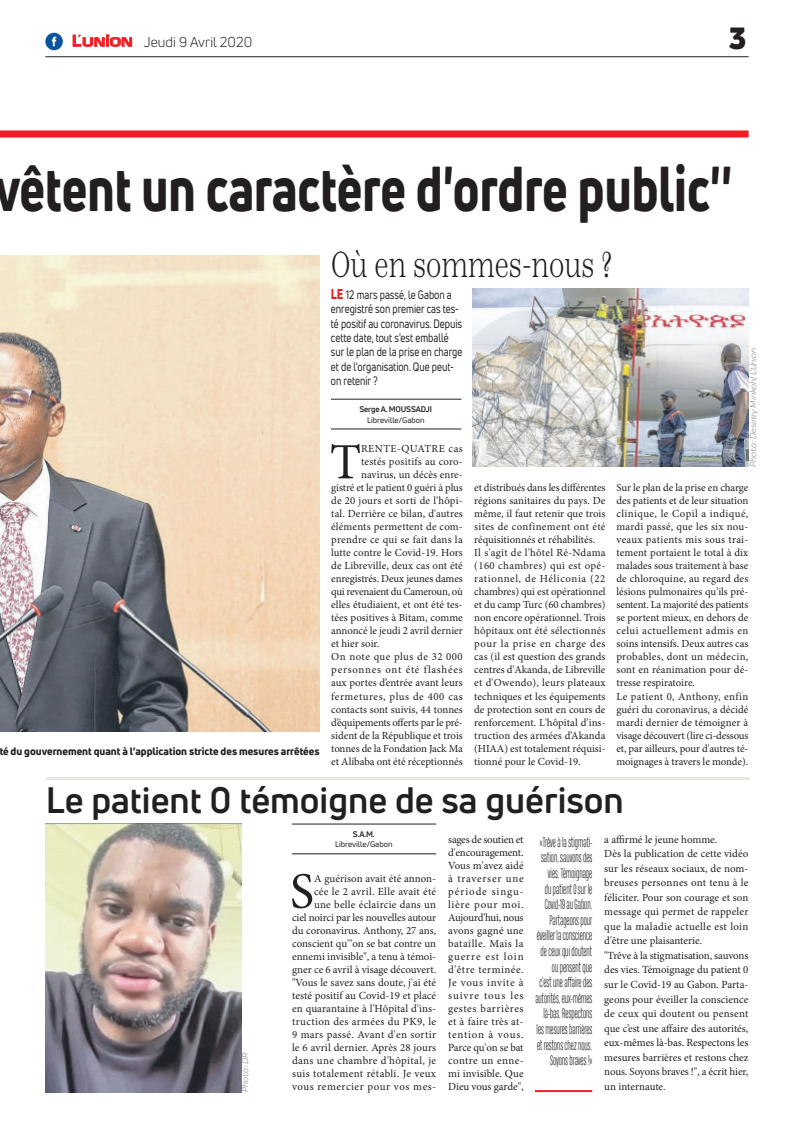
<style>
.page{position:relative;width:794px;height:1129px;background:#fff}
.page>*{position:absolute;margin:0;border:0;box-sizing:border-box;transform-origin:0 0}
.t1{font:800 62px "Uni Neue";color:#231f20;scale:.78 1}
.t2{font:50.9px "Minion Pro";color:#231f20}
.t3{font:50.8px "Minion Pro";color:#231f20}
.t4{font:700 36px "Uni Neue";color:#231f20}
.t5{font:300 36px "Scotch Text";color:#231f20;scale:.76 1}
.t6{font:900 30px "Uni Neue";color:#231f20}
.t7{font:14px "Uni Neue";color:#231f20}
.t8{font:300 13px/15.6px "Heading Compressed Pro";color:#231f20;text-align:right;scale:.7 1}
.t9{font:12px/14.4px "Uni Neue";color:#231f20;scale:.8 1}
.t10{font:10.9px/13px "Minion Pro";letter-spacing:.005em;color:#231f20;text-align:right}
.t11{font:10.8px/13px "Minion Pro";color:#231f20}
.t12{font:10.8px "Minion Pro";letter-spacing:.02em;color:#231f20}
.t13{font:10.8px "Minion Pro";letter-spacing:.04em;color:#231f20}
.t14{font:10.8px "Minion Pro";letter-spacing:-.03em;color:#231f20}
.t15{font:10.8px "Minion Pro";letter-spacing:.065em;color:#231f20}
.t16{font:10.8px "Minion Pro";letter-spacing:.05em;color:#231f20}
.t17{font:800 10.5px "Uni Neue";color:#231f20}
.t18{font:italic 9px "Praktika";color:#818386}
.t19{font:8px "Uni Neue";color:#231f20}
.t20{font:700 8px "Uni Neue";letter-spacing:-.02em;color:#231f20}
.s1{font-family:"Eurostile";font-weight:600;font-size:15px;color:#ee1d23}
.s2{font-family:"Eurostile";font-weight:600;font-size:11.4px;color:#ee1d23}
.s3{font-weight:800;font-size:14px;color:#ee1d23}
</style>
<div class="page">
<hr style="left:45px;top:56px;width:703px;height:1px;background:#231f20">
<div style="left:0;top:130px;width:748px;height:7px;background:#ee1d23"></div>
<img style="left:0;top:255px;width:320px;height:476px">
<img style="left:46px;top:823px;width:196px;height:268px">
<img style="left:473px;top:288px;width:275px;height:179px">
<svg style="left:72px;top:34px;width:60px;height:13px"></svg>
<div style="left:45px;top:33px;width:18px;height:17px;background:#08549e;border-radius:50%"></div>
<svg style="left:52px;top:37px;width:4px;height:9px"></svg>
<hr style="left:46px;top:777px;width:703px;height:3px;background:#e7e8e2">
<hr style="left:331px;top:428px;width:130px;height:1px;background:#231f20">
<hr style="left:331px;top:399px;width:130px;height:1px;background:#231f20">
<hr style="left:292px;top:853px;width:144px;height:1px;background:#231f20">
<hr style="left:292px;top:823px;width:144px;height:1px;background:#231f20">
<hr style="left:535px;top:1089px;width:57px;height:2px;background:#ee1d23">
<p class="t7" style="left:72px;top:33px;width:182px"><span class="s1">L</span><span class="s2">UNION</span> Jeudi 9 Avril 2020</p>
<h3 class="t6" style="left:729px;top:17px;width:19px">3</h3>
<h1 class="t1" style="left:-6px;top:147px;width:947px">vêtent un caractère d'ordre public''</h1>
<p class="t17" style="left:0;top:743px;width:321px">té du gouvernement quant à l’application stricte des mesures arrêtées</p>
<h3 class="t5" style="left:331px;top:243px;width:371px">Où en sommes-nous ?</h3>
<p class="t9" style="left:331px;top:287px;width:166px"><span class="s3">LE</span> 12 mars passé, le Gabon a enregistré son premier cas tes&shy;té positif au coronavirus. Depuis cette date, tout s'est emballé sur le plan de la prise en charge et de l'organisation. Que peut&shy;on retenir ?</p>
<p class="t20" style="left:359px;top:404px;width:74px">Serge A. MOUSSADJI</p>
<p class="t19" style="left:367px;top:414px;width:59px">Libreville/Gabon</p>
<h3 class="t3" style="left:330px;top:428px;width:33px">T</h3>
<p class="t13" style="left:361px;top:441px;width:103px">RENTE-QUATRE cas</p>
<p class="t12" style="left:361px;top:454px;width:103px">testés positifs au coro-</p>
<p class="t11" style="left:361px;top:468px;width:103px">navirus, un décès enre-</p>
<p class="t11" style="left:331px;top:481px;width:133px">gistré et le patient 0 guéri à plus</p>
<p class="t12" style="left:331px;top:493px;width:133px">de 20 jours et sorti de l'hôpi-</p>
<p class="t11" style="left:331px;top:507px;width:133px">tal. Derrière ce bilan, d'autres</p>
<p class="t11" style="left:331px;top:520px;width:133px">éléments permettent de com-</p>
<p class="t12" style="left:331px;top:532px;width:133px">prendre ce qui se fait dans la</p>
<p class="t11" style="left:331px;top:546px;width:133px">lutte contre le Covid-19. Hors</p>
<p class="t11" style="left:331px;top:559px;width:133px">de Libreville, deux cas ont été</p>
<p class="t11" style="left:331px;top:572px;width:133px">enregistrés. Deux jeunes dames</p>
<p class="t14" style="left:331px;top:584px;width:133px">qui revenaient du Cameroun, où</p>
<p class="t11" style="left:331px;top:598px;width:133px">elles étudiaient, et ont été tes-</p>
<p class="t11" style="left:331px;top:611px;width:133px">tées positives à Bitam, comme</p>
<p class="t11" style="left:331px;top:624px;width:133px">annoncé le jeudi 2 avril dernier</p>
<p class="t11" style="left:331px;top:637px;width:50px">et hier soir.</p>
<p class="t13" style="left:331px;top:649px;width:133px">On note que plus de 32 000</p>
<p class="t15" style="left:331px;top:662px;width:133px">personnes ont été flashées</p>
<p class="t11" style="left:331px;top:676px;width:133px">aux portes d’entrée avant leurs</p>
<p class="t16" style="left:331px;top:688px;width:133px">fermetures, plus de 400 cas</p>
<p class="t11" style="left:331px;top:702px;width:133px">contacts sont suivis, 44 tonnes</p>
<p class="t11" style="left:331px;top:715px;width:133px">d’équipements offerts par le pré-</p>
<p class="t11" style="left:331px;top:728px;width:133px">sident de la République et trois</p>
<p class="t11" style="left:331px;top:741px;width:133px">tonnes de la Fondation Jack Ma</p>
<p class="t11" style="left:331px;top:754px;width:133px">et Alibaba ont été réceptionnés</p>
<p class="t18" style="left:746px;top:467px;width:121px;rotate:-90deg">Photo : Desirey Minkoh/ L’Union</p>
<p class="t11" style="left:474px;top:481px;width:133px">et distribués dans les différentes régions sanitaires du pays. De même, il faut retenir que trois sites de confinement ont été réquisitionnés et réhabilités.<br>Il s'agit de l'hôtel Ré-Ndama (160 chambres) qui est opé&shy;rationnel, de Héliconia (22 chambres) qui est opérationnel et du camp Turc (60 chambres) non encore opérationnel. Trois hôpitaux ont été sélectionnés pour la prise en charge des cas (il est question des grands centres d'Akanda, de Libreville et d'Owendo), leurs plateaux techniques et les équipements de protection sont en cours de renforcement. L'hôpital d’ins&shy;truction des armées d’Akanda (HIAA) est totalement réquisi&shy;tionné pour le Covid-19.</p>
<p class="t11" style="left:616px;top:481px;width:133px">Sur le plan de la prise en charge des patients et de leur situation clinique, le Copil a indiqué, mardi passé, que les six nou&shy;veaux patients mis sous trai&shy;tement portaient le total à dix malades sous traitement à base de chloroquine, au regard des lésions pulmonaires qu’ils pré&shy;sentent. La majorité des patients se portent mieux, en dehors de celui actuellement admis en soins intensifs. Deux autres cas probables, dont un médecin, sont en réanimation pour dé&shy;tresse respiratoire.<br>Le patient 0, Anthony, enfin guéri du coronavirus, a décidé mardi dernier de témoigner à visage découvert (lire ci-dessous et, par ailleurs, pour d'autres té&shy;moignages à travers le monde).</p>
<h3 class="t4" style="left:46px;top:777px;width:579px">Le patient 0 témoigne de sa guérison</h3>
<p class="t20" style="left:353px;top:828px;width:23px">S.A.M.</p>
<p class="t19" style="left:335px;top:839px;width:59px">Libreville/Gabon</p>
<p class="t8" style="left:535px;top:835px;width:83px">«Trêve à la stigmati&shy;sation, sauvons des vies. Témoignage<br>du patient 0 sur le<br>Covid-19 au Gabon.<br>Partageons pour éveiller la conscience de ceux qui doutent ou pensent que<br>c’est une affaire des autorités, eux-mêmes là-bas. Respectons les mesures barrières et restons chez nous.<br>Soyons braves !»</p>
<p class="t10" style="left:448px;top:832px;width:77px;text-align:justify">sages de soutien et d'encouragement.<br>Vous m'avez aidé à traverser une période singu&shy;lière pour moi.<br>Aujourd'hui, nous avons gagné une bataille. Mais la guerre est loin d'être terminée.<br>Je vous invite à suivre tous les gestes barrières et à faire très at&shy;tention à vous.<br>Parce qu'on se bat contre un enne&shy;mi invisible. Que Dieu vous garde",</p>
<p class="t10" style="left:604px;top:831px;width:146px;line-height:14.5px;text-align:left">a affirmé le jeune homme.<br>Dès la publication de cette vidéo sur les réseaux sociaux, de nom&shy;breuses personnes ont tenu à le féliciter. Pour son courage et son message qui permet de rappeler que la maladie actuelle est loin d'être une plaisanterie.<br>"Trêve à la stigmatisation, sauvons des vies. Témoignage du patient 0 sur le Covid-19 au Gabon. Parta&shy;geons pour éveiller la conscience de ceux qui doutent ou pensent que c’est une affaire des autorités, eux-mêmes là-bas. Respectons les mesures barrières et restons chez nous. Soyons braves !", a écrit hier, un internaute.</p>
<h2 class="t2" style="left:290px;top:857px;width:26px">S</h2>
<p class="t10" style="left:292px;top:871px;width:146px">A guérison avait été annon-<br>cée le 2 avril. Elle avait été<br>une belle éclaircie dans un<br>ciel noirci par les nouvelles autour du coronavirus. Anthony, 27 ans, conscient qu'"on se bat contre un ennemi invisible", a tenu à témoi&shy;gner ce 6 avril à visage découvert. "Vous le savez sans doute, j'ai été testé positif au Covid-19 et placé en quarantaine à l'Hôpital d'ins&shy;truction des armées du PK9, le<br>9 mars passé. Avant d'en sortir le 6 avril dernier. Après 28 jours dans une chambre d'hôpital, je suis totalement rétabli. Je veux vous remercier pour vos mes-</p>
<p class="t18" style="left:239px;top:1091px;width:41px;rotate:-90deg">Photo : DR</p>
</div>
